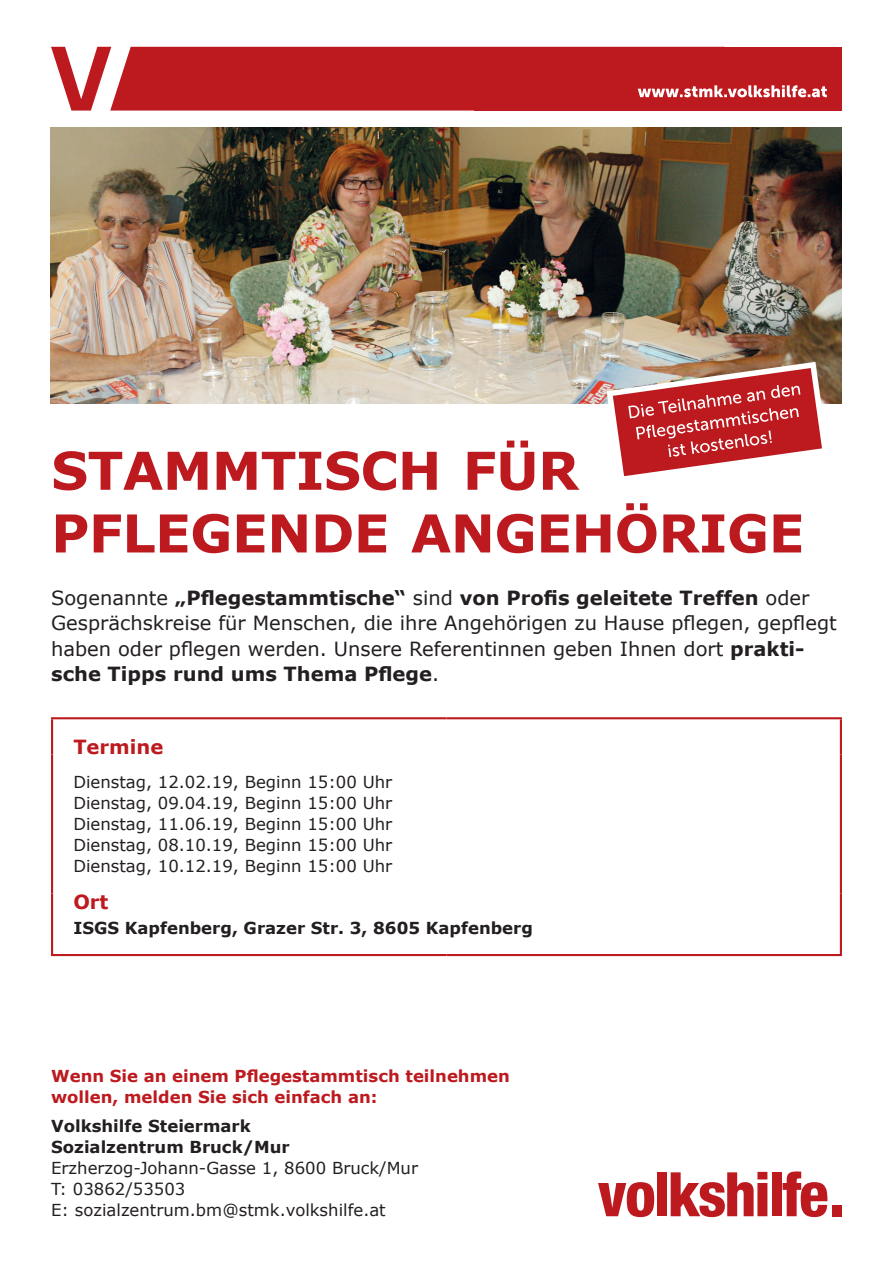
<style>
.page{position:relative;width:893px;height:1263px;background:#fff}
.page>*{position:absolute;margin:0;border:0;box-sizing:border-box;transform-origin:0 0}
.t1{font:700 52.2px/62.7px "Verdana";letter-spacing:-.01em;color:#bd1a1f}
.t2{font:19.5px/25.5px "Verdana";color:#231f20}
.t3{font:700 19.5px "Verdana";color:#bd1a1f}
.t4{font:16.5px/21px "Verdana";color:#231f20}
.t5{font:700 16.5px/21px "Verdana";color:#bd1a1f}
.t6{font:700 16.5px "Verdana";color:#231f20}
.s1{font-weight:700}
</style>
<div class="page">
<div style="left:474px;top:47px;width:368px;height:64px;background:#bd1a1f"></div>
<svg style="left:598px;top:1182px;width:56px;height:35px"></svg>
<div style="left:657px;top:1172px;width:10px;height:44px;background:#bd1a1f"></div>
<svg style="left:671px;top:1172px;width:96px;height:45px"></svg>
<div style="left:771px;top:1172px;width:10px;height:44px;background:#bd1a1f"></div>
<svg style="left:782px;top:1171px;width:45px;height:46px"></svg>
<div style="left:832px;top:1205px;width:10px;height:11px;background:#bd1a1f"></div>
<svg style="left:51px;top:47px;width:776px;height:64px"></svg>
<img style="left:51px;top:128px;width:791px;height:276px">
<svg style="left:603px;top:359px;width:228px;height:117px"></svg>
<hr style="left:840px;top:893px;width:2px;height:61px;background:#bd1a1f">
<hr style="left:51px;top:717px;width:395px;height:2px;background:#bd1a1f">
<hr style="left:51px;top:719px;width:2px;height:35px;background:#bd1a1f">
<hr style="left:446px;top:717px;width:396px;height:2px;background:#bd1a1f">
<hr style="left:840px;top:719px;width:2px;height:35px;background:#bd1a1f">
<hr style="left:51px;top:754px;width:2px;height:139px;background:#bd1a1f">
<hr style="left:840px;top:754px;width:2px;height:139px;background:#bd1a1f">
<hr style="left:51px;top:893px;width:2px;height:61px;background:#bd1a1f">
<hr style="left:51px;top:954px;width:395px;height:2px;background:#bd1a1f">
<hr style="left:446px;top:954px;width:396px;height:2px;background:#bd1a1f">
<h1 class="t1" style="left:51px;top:438px;width:755px">STAMMTISCH FÜR<br>PFLEGENDE ANGEHÖRIGE</h1>
<p class="t2" style="left:51px;top:585px;width:787px">Sogenannte <span class="s1">„Pflegestammtische“</span> sind <span class="s1">von Profis geleitete Treffen</span> oder Gesprächskreise für Menschen, die ihre Angehörigen zu Hause pflegen, gepflegt haben oder pflegen werden. Unsere Referentinnen geben Ihnen dort <span class="s1">prakti&shy;sche Tipps rund ums Thema Pflege</span>.</p>
<p class="t3" style="left:73px;top:733px;width:92px">Termine</p>
<p class="t4" style="left:73px;top:772px;width:320px">Dienstag, 12.02.19, Beginn 15:00 Uhr</p>
<p class="t4" style="left:73px;top:793px;width:320px">Dienstag, 09.04.19, Beginn 15:00 Uhr</p>
<p class="t4" style="left:73px;top:814px;width:320px">Dienstag, 11.06.19, Beginn 15:00 Uhr</p>
<p class="t4" style="left:73px;top:835px;width:320px">Dienstag, 08.10.19, Beginn 15:00 Uhr</p>
<p class="t4" style="left:73px;top:856px;width:320px">Dienstag, 10.12.19, Beginn 15:00 Uhr</p>
<p class="t3" style="left:73px;top:888px;width:37px">Ort</p>
<p class="t6" style="left:73px;top:916px;width:461px">ISGS Kapfenberg, Grazer Str. 3, 8605 Kapfenberg</p>
<p class="t5" style="left:51px;top:1065px;width:460px">Wenn Sie an einem Pflegestammtisch teilnehmen wollen, melden Sie sich einfach an:</p>
<p class="t6" style="left:51px;top:1114px;width:201px">Volkshilfe Steiermark</p>
<p class="t4" style="left:51px;top:1136px;width:368px"><span class="s1">Sozialzentrum Bruck/Mur<br></span>Erzherzog-Johann-Gasse 1, 8600 Bruck/Mur</p>
<p class="t4" style="left:51px;top:1178px;width:336px">T: 03862/53503<br>E: sozialzentrum.bm@stmk.volkshilfe.at</p>
</div>
